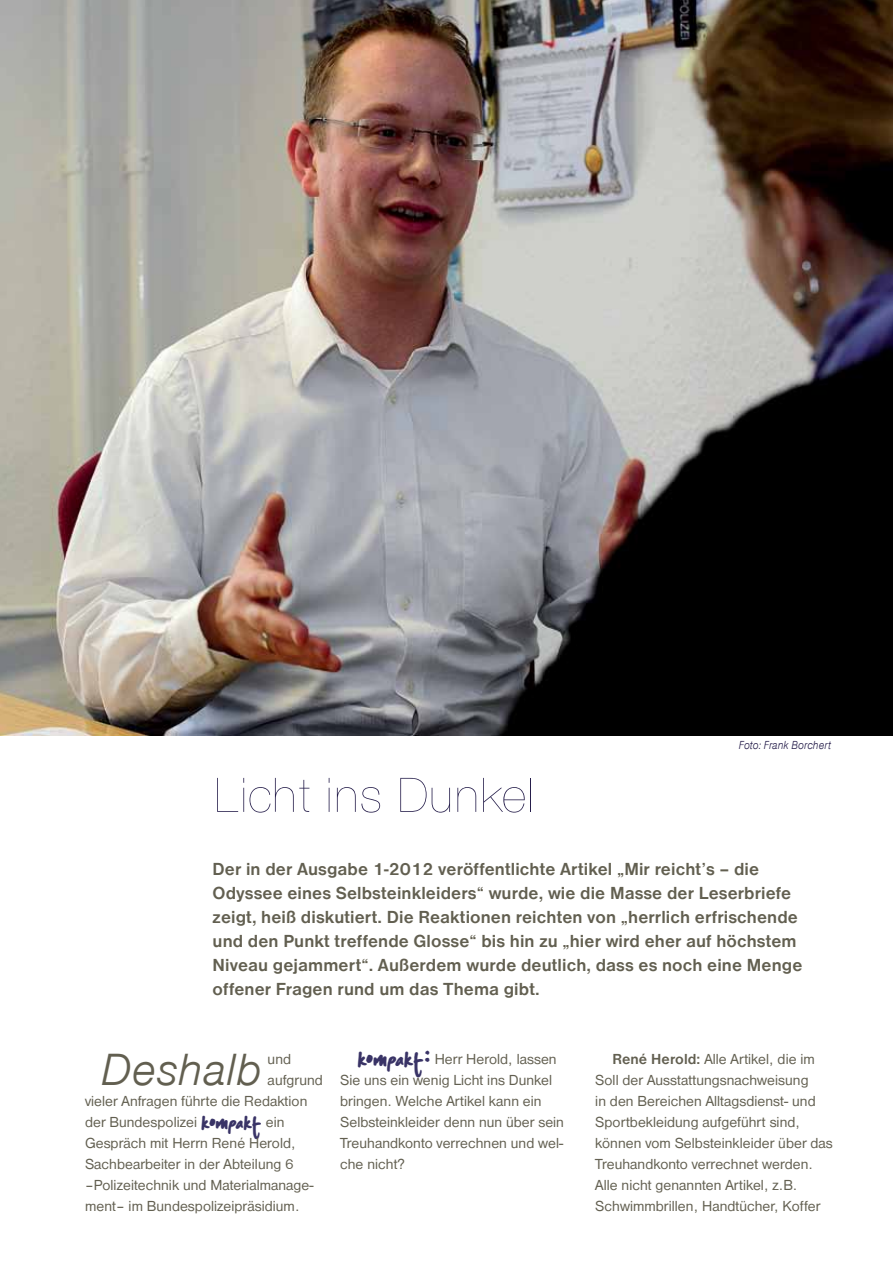
<style>
.page{position:relative;width:893px;height:1263px;background:#fff}
.page>*{position:absolute;margin:0;border:0;box-sizing:border-box;transform-origin:0 0}
.t1{font:51px "Nimbus San D Ult Lig";letter-spacing:.005em;color:#261e4b}
.t2{font:italic 300 46.5px "Nimbus San D";letter-spacing:.005em;color:#625f50}
.t3{font:700 18px/24px "Nimbus San D";letter-spacing:.005em;color:#625f50}
.t4{font:15px/21px "Nimbus San D";letter-spacing:.005em;color:#625f50}
.t5{font:italic 300 12px "Nimbus San D";letter-spacing:.005em;color:#261e4b;scale:.9 1}
.s1{font-family:"Splurge";font-weight:700;font-size:30px;color:#393366}
.s2{font-family:"Splurge";font-weight:700;font-size:33px;color:#393366}
.s3{font-weight:700}
</style>
<div class="page">
<img style="left:0;top:0;width:893px;height:736px">
<h1 class="t1" style="left:213px;top:768px;width:323px">Licht ins Dunkel</h1>
<p class="t5" style="left:739px;top:738px;width:104px">Foto: Frank Borchert</p>
<p class="t3" style="left:213px;top:857px;width:591px">Der in der Ausgabe 1-2012 veröffentlichte Artikel „Mir reicht’s – die Odyssee eines Selbsteinkleiders“ wurde, wie die Masse der Leserbriefe zeigt, heiß diskutiert. Die Reaktionen reichten von „herrlich erfrischende und den Punkt treffende Glosse“ bis hin zu „hier wird eher auf höchstem Niveau gejammert“. Außerdem wurde deutlich, dass es noch eine Menge offener Fragen rund um das Thema gibt.</p>
<h2 class="t2" style="left:101px;top:1044px;width:162px">Deshalb</h2>
<p class="t4" style="left:268px;top:1048px;width:25px">und</p>
<p class="t4" style="left:268px;top:1069px;width:57px">aufgrund</p>
<p class="t4" style="left:85px;top:1090px;width:224px">vieler Anfragen führte die Redaktion</p>
<p class="t4" style="left:85px;top:1111px;width:201px">der Bundespolizei <span class="s1">kompakt</span> ein</p>
<p class="t4" style="left:85px;top:1132px;width:212px">Gespräch mit Herrn René Herold,</p>
<p class="t4" style="left:85px;top:1153px;width:210px">Sachbearbeiter in der Abteilung 6</p>
<p class="t4" style="left:85px;top:1174px;width:230px">–Polizeitechnik und Materialmanage-</p>
<p class="t4" style="left:85px;top:1195px;width:216px">ment– im Bundespolizeipräsidium.</p>
<p class="t4" style="left:340px;top:1048px;width:225px;text-indent:17px"><span class="s2">kompakt:</span> Herr Herold, lassen<br>Sie uns ein wenig Licht ins Dunkel bringen. Welche Artikel kann ein<br>Selbsteinkleider denn nun über sein<br>Treuhandkonto verrechnen und wel&shy;che nicht?</p>
<p class="t4" style="left:595px;top:1048px;width:239px;text-indent:17px"><span class="s3">René Herold:</span> Alle Artikel, die im Soll der Ausstattungsnachweisung<br>in den Bereichen Alltagsdienst- und Sportbekleidung aufgeführt sind, können vom Selbsteinkleider über das Treuhandkonto verrechnet werden.<br>Alle nicht genannten Artikel, z.B.<br>Schwimmbrillen, Handtücher, Koffer</p>
</div>
